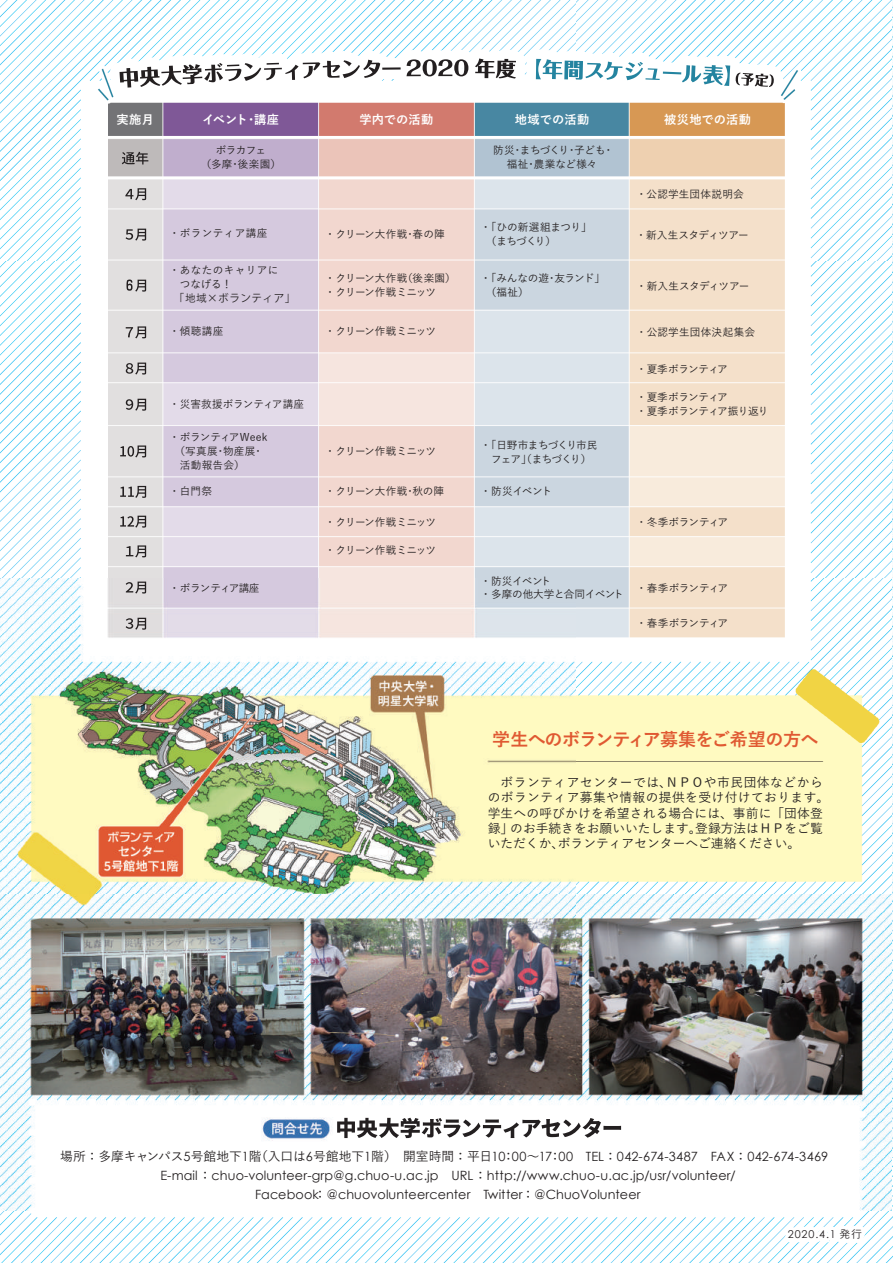
<style>
.page{position:relative;width:893px;height:1263px;background:#fff}
.page>*{position:absolute;margin:0;border:0;box-sizing:border-box;transform-origin:0 0}
.t1{font:700 18px "Yu Go";letter-spacing:-.04em;color:#e05932}
.t2{font:12.75px "Century Gothic";letter-spacing:.005em;color:#231f20}
.t3{font:500 12.75px/15.3px "Yu Go";letter-spacing:.015em;color:#231f20}
.t4{font:700 12.15px "Yu Go";letter-spacing:.01em;color:#fff}
.t5{font:10.8px "Century Gothic";color:#231f20}
.t6{font:500 10.65px/13.8px "Yu Go";letter-spacing:-.02em;color:#231f20}
.t7{font:500 10.65px/13.8px "Yu Go";letter-spacing:-.04em;color:#231f20;text-align:center}
.t8{font:500 10.65px/13.8px "Yu Go";letter-spacing:-.065em;color:#231f20}
.t9{font:500 10.65px "Yu Go";color:#231f20}
.t10{font:500 10.65px/13.8px "Yu Go";letter-spacing:.035em;color:#231f20}
.t11{font:500 10.65px/13.8px "Yu Go";letter-spacing:-.07em;color:#231f20;text-align:center}
.t12{font:500 10.65px "Yu Go";letter-spacing:-.05em;color:#231f20}
.t13{font:500 10.65px "Yu Go";letter-spacing:.005em;color:#231f20}
.t14{font:500 10.65px "Yu Go";letter-spacing:.015em;color:#231f20}
.t15{font:10.65px "Koz Go Pr 6 N";letter-spacing:.04em;color:#231f20}
.t16{font:500 10.65px "Yu Go";letter-spacing:.02em;color:#231f20}
.t17{font:500 10.65px "Yu Go";letter-spacing:-.075em;color:#231f20}
.s1{font-family:"Yu Go";font-weight:500}
</style>
<div class="page">
<img style="left:0;top:0;width:893px;height:1263px">
<img style="left:892px;top:895px;width:1px;height:368px">
<svg style="left:133px;top:120px;width:44px;height:696px;background:#cfcecb"></svg>
<svg style="left:177px;top:120px;width:74px;height:826px;background:#ccc8cb"></svg>
<svg style="left:677px;top:120px;width:115px;height:637px;background:#f5e6d0"></svg>
<svg style="left:99px;top:0;width:701px;height:120px"></svg>
<svg style="left:122px;top:152px;width:26px;height:12px"></svg>
<svg style="left:125px;top:188px;width:21px;height:12px"></svg>
<svg style="left:126px;top:326px;width:20px;height:12px"></svg>
<svg style="left:126px;top:363px;width:20px;height:12px"></svg>
<svg style="left:126px;top:399px;width:20px;height:12px"></svg>
<svg style="left:120px;top:516px;width:26px;height:12px"></svg>
<svg style="left:126px;top:618px;width:20px;height:12px"></svg>
<svg style="left:126px;top:545px;width:20px;height:12px"></svg>
<svg style="left:120px;top:445px;width:26px;height:12px"></svg>
<svg style="left:126px;top:229px;width:20px;height:12px"></svg>
<svg style="left:120px;top:486px;width:26px;height:12px"></svg>
<svg style="left:127px;top:280px;width:19px;height:12px"></svg>
<svg style="left:126px;top:582px;width:20px;height:12px"></svg>
<svg style="left:337px;top:1118px;width:284px;height:20px"></svg>
<svg style="left:771px;top:1134px;width:99px;height:129px"></svg>
<p class="t4" style="left:116px;top:112px;width:39px">実施月</p>
<p class="t4" style="left:202px;top:112px;width:78px">イベント・講座</p>
<p class="t4" style="left:359px;top:112px;width:76px">学内での活動</p>
<p class="t4" style="left:515px;top:112px;width:76px">地域での活動</p>
<p class="t4" style="left:664px;top:112px;width:88px">被災地での活動</p>
<p class="t6" style="left:493px;top:142px;width:122px;text-align:center">防災・まちづくり・子ども・福祉・農業など様々</p>
<p class="t7" style="left:201px;top:142px;width:82px">ボラカフェ<br>（多摩・後楽園）</p>
<p class="t10" style="left:169px;top:225px;width:100px">・ボランティア講座</p>
<p class="t10" style="left:180px;top:262px;width:100px;text-indent:-11px">・あなたのキャリアにつなげる！</p>
<p class="t15" style="left:174px;top:292px;width:123px"><span class="s1">「地域</span>×ボランティア<span class="s1">」</span></p>
<p class="t6" style="left:169px;top:323px;width:56px">・傾聴講座</p>
<p class="t9" style="left:169px;top:395px;width:136px">・災害救援ボランティア講座</p>
<p class="t9" style="left:169px;top:427px;width:100px">・ボランティアWeek</p>
<p class="t6" style="left:175px;top:443px;width:90px">（写真展・物産展・</p>
<p class="t6" style="left:180px;top:456px;width:66px">活動報告会）</p>
<p class="t6" style="left:169px;top:483px;width:44px">・白門祭</p>
<p class="t17" style="left:169px;top:578px;width:92px">・ボランティア講座</p>
<p class="t13" style="left:325px;top:224px;width:121px">・クリーン大作戦・春の陣</p>
<p class="t8" style="left:325px;top:270px;width:132px">・クリーン大作戦（後楽園）・クリーン作戦ミニッツ</p>
<p class="t8" style="left:325px;top:323px;width:113px">・クリーン作戦ミニッツ</p>
<p class="t8" style="left:325px;top:443px;width:113px">・クリーン作戦ミニッツ</p>
<p class="t6" style="left:325px;top:483px;width:121px">・クリーン大作戦・秋の陣</p>
<p class="t8" style="left:325px;top:514px;width:113px">・クリーン作戦ミニッツ</p>
<p class="t8" style="left:325px;top:542px;width:113px">・クリーン作戦ミニッツ</p>
<p class="t6" style="left:486px;top:219px;width:107px;text-indent:-5px">・「ひの新選組まつり」（まちづくり）</p>
<p class="t6" style="left:486px;top:270px;width:121px;text-indent:-5px">・「みんなの遊・友ランド」（福祉）</p>
<p class="t11" style="left:481px;top:437px;width:118px">・「日野市まちづくり市民フェア（」まちづくり）</p>
<p class="t6" style="left:481px;top:483px;width:73px">・防災イベント</p>
<p class="t16" style="left:636px;top:184px;width:109px">・公認学生団体説明会</p>
<p class="t12" style="left:636px;top:225px;width:115px">・新入生スタディツアー</p>
<p class="t12" style="left:636px;top:276px;width:115px">・新入生スタディツアー</p>
<p class="t14" style="left:636px;top:322px;width:120px">・公認学生団体決起集会</p>
<p class="t7" style="left:636px;top:360px;width:93px">・夏季ボランティア</p>
<p class="t7" style="left:636px;top:389px;width:134px;text-align:left">・夏季ボランティア<br>・夏季ボランティア振り返り</p>
<p class="t7" style="left:636px;top:514px;width:93px">・冬季ボランティア</p>
<p class="t6" style="left:481px;top:572px;width:145px">・防災イベント<br>・多摩の他大学と合同イベント</p>
<p class="t7" style="left:636px;top:580px;width:93px">・春季ボランティア</p>
<p class="t7" style="left:636px;top:614px;width:93px">・春季ボランティア</p>
<h1 class="t1" style="left:492px;top:730px;width:328px">学生へのボランティア募集をご希望の方へ</h1>
<p class="t3" style="left:488px;top:773px;width:343px">　ボランティアセンターでは、ＮＰＯや市民団体などからのボランティア募集や情報の提供を受け付けております。学生への呼びかけを希望される場合には、事前に「団体登録」のお手続きをお願いいたします。登録方法はＨＰをご覧いただくか、ボランティアセンターへご連絡ください。</p>
<p class="t2" style="left:60px;top:1148px;width:770px"><span class="s1">場所：多摩キャンパス</span>5<span class="s1">号館地下</span>1<span class="s1">階（入口は</span>6<span class="s1">号館地下</span>1<span class="s1">階）開室時間：平日</span>10<span class="s1">：</span>00<span class="s1">～</span>17<span class="s1">：</span>00 TEL<span class="s1">：</span>042-674-3487 FAX<span class="s1">：</span>042-674-3469</p>
<p class="t2" style="left:160px;top:1167px;width:577px">E-mail<span class="s1">：</span>chuo-volunteer-grp@g.chuo-u.ac.jp URL<span class="s1">：</span>http://www.chuo-u.ac.jp/usr/volunteer/</p>
<p class="t2" style="left:255px;top:1187px;width:387px">Facebook<span class="s1">：</span>@chuovolunteercenter Twitter<span class="s1">：</span>@ChuoVolunteer</p>
<p class="t5" style="left:788px;top:1228px;width:76px">2020.4.1 <span class="s1">発行</span></p>
</div>
